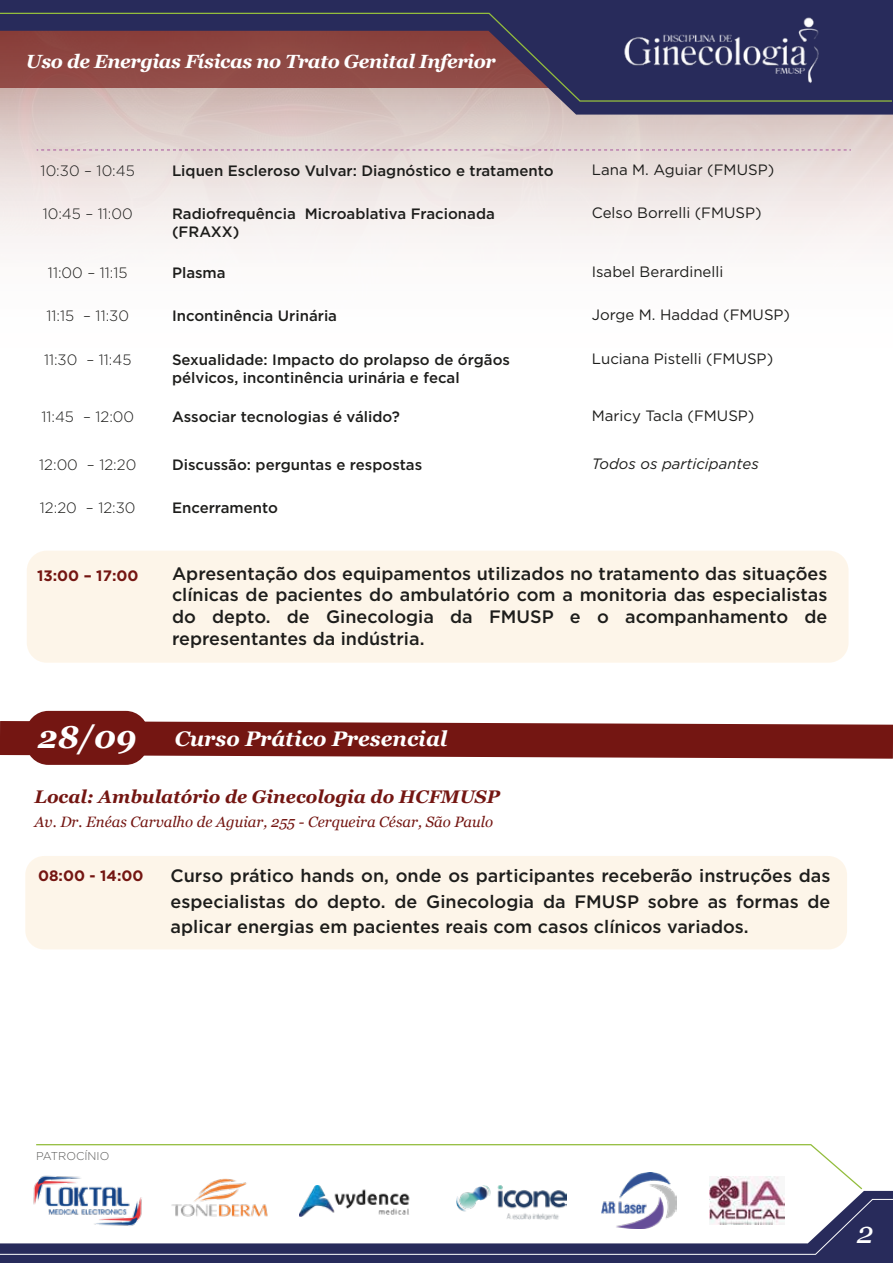
<style>
.page{position:relative;width:893px;height:1263px;background:#fff}
.page>*{position:absolute;margin:0;border:0;box-sizing:border-box;transform-origin:0 0}
.t1{font:italic 700 31.65px "Georgia";color:#fff}
.t2{font:italic 30px "Georgia";color:#fff}
.t3{font:italic 700 21.15px "Georgia";color:#fff}
.t4{font:italic 700 19.05px "Georgia";letter-spacing:-.02em;color:#fff}
.t5{font:italic 700 18.3px "Georgia";color:#741612}
.t6{font:500 18px/21.6px "Gotham";color:#1d1d1b;text-align:justify}
.t7{font:500 15px/18px "Gotham";color:#1d1d1b}
.t8{font:15px "Gotham";color:#1d1d1b}
.t9{font:300 15px "Gotham";color:#1d1d1b}
.t10{font:italic 15px "Georgia";color:#741612}
.t11{font:700 15px "Gotham";color:#741612}
.t12{font:italic 15px "Gotham";color:#1d1d1b}
.t13{font:300 11.4px "Gotham";color:#575756}
</style>
<div class="page">
<svg style="left:0;top:721px;width:893px;height:38px;background:#822e2b"></svg>
<svg style="left:0;top:115px;width:893px;height:134px"></svg>
<div style="left:27px;top:551px;width:822px;height:112px;background:#fdf5e9;border-radius:20px"></div>
<svg style="left:0;top:1191px;width:893px;height:72px;fill:#282b5b"></svg>
<svg style="left:0;top:1198px;width:893px;height:57px"></svg>
<div style="left:25px;top:856px;width:822px;height:93px;background:#fdf5e9;border-radius:19px"></div>
<svg style="left:0;top:0;width:893px;height:115px;background:#625d7c"></svg>
<svg style="left:37px;top:150px;width:814px;height:1px"></svg>
<div style="left:26px;top:711px;width:122px;height:54px;background:#741612;border-radius:23px"></div>
<svg style="left:0;top:12px;width:893px;height:90px;background:#63495d"></svg>
<svg style="left:36px;top:1144px;width:827px;height:47px"></svg>
<img style="left:27px;top:1169px;width:120px;height:62px">
<img style="left:168px;top:1177px;width:103px;height:41px">
<img style="left:457px;top:1185px;width:109px;height:35px">
<img style="left:299px;top:1185px;width:116px;height:31px">
<img style="left:710px;top:1176px;width:75px;height:48px">
<img style="left:602px;top:1173px;width:75px;height:55px">
<p class="t4" style="left:26px;top:49px;width:471px">Uso de Energias Físicas no Trato Genital Inferior</p>
<p class="t9" style="left:41px;top:161px;width:96px">10:30 – 10:45</p>
<p class="t7" style="left:172px;top:162px;width:383px">Liquen Escleroso Vulvar: Diagnóstico e tratamento</p>
<p class="t8" style="left:592px;top:160px;width:184px">Lana M. Aguiar (FMUSP)</p>
<p class="t9" style="left:43px;top:204px;width:92px">10:45 – 11:00</p>
<p class="t7" style="left:172px;top:205px;width:324px">Radiofrequência Microablativa Fracionada (FRAXX)</p>
<p class="t8" style="left:592px;top:204px;width:171px">Celso Borrelli (FMUSP)</p>
<p class="t9" style="left:48px;top:263px;width:81px">11:00 – 11:15</p>
<p class="t7" style="left:172px;top:263px;width:55px">Plasma</p>
<p class="t8" style="left:592px;top:262px;width:133px">Isabel Berardinelli</p>
<p class="t9" style="left:46px;top:306px;width:84px">11:15 – 11:30</p>
<p class="t7" style="left:172px;top:306px;width:167px">Incontinência Urinária</p>
<p class="t8" style="left:592px;top:305px;width:200px">Jorge M. Haddad (FMUSP)</p>
<p class="t9" style="left:44px;top:350px;width:89px">11:30 – 11:45</p>
<p class="t7" style="left:172px;top:351px;width:339px">Sexualidade: Impacto do prolapso de órgãos pélvicos, incontinência urinária e fecal</p>
<p class="t8" style="left:592px;top:350px;width:183px">Luciana Pistelli (FMUSP)</p>
<p class="t9" style="left:41px;top:407px;width:94px">11:45 – 12:00</p>
<p class="t7" style="left:172px;top:407px;width:229px">Associar tecnologias é válido?</p>
<p class="t8" style="left:592px;top:406px;width:164px">Maricy Tacla (FMUSP)</p>
<p class="t9" style="left:39px;top:455px;width:99px">12:00 – 12:20</p>
<p class="t7" style="left:172px;top:455px;width:252px">Discussão: perguntas e respostas</p>
<p class="t12" style="left:592px;top:454px;width:168px">Todos os participantes</p>
<p class="t9" style="left:40px;top:498px;width:97px">12:20 – 12:30</p>
<p class="t7" style="left:172px;top:498px;width:107px">Encerramento</p>
<p class="t11" style="left:37px;top:565px;width:103px">13:00 – 17:00</p>
<p class="t6" style="left:172px;top:562px;width:657px">Apresentação dos equipamentos utilizados no tratamento das situações clínicas de pacientes do ambulatório com a monitoria das especialistas do depto. de Ginecologia da FMUSP e o acompanhamento de representantes da indústria.</p>
<h1 class="t1" style="left:38px;top:716px;width:100px">28/09</h1>
<p class="t3" style="left:175px;top:725px;width:274px">Curso Prático Presencial</p>
<p class="t5" style="left:35px;top:784px;width:467px">Local: Ambulatório de Ginecologia do HCFMUSP</p>
<p class="t10" style="left:35px;top:812px;width:460px">Av. Dr. Enéas Carvalho de Aguiar, 255 - Cerqueira César, São Paulo</p>
<p class="t11" style="left:38px;top:866px;width:107px">08:00 - 14:00</p>
<p class="t6" style="left:171px;top:863px;width:661px;line-height:25.5px">Curso prático hands on, onde os participantes receberão instruções das especialistas do depto. de Ginecologia da FMUSP sobre as formas de aplicar energias em pacientes reais com casos clínicos variados.</p>
<p class="t13" style="left:36px;top:1149px;width:75px">PATROCÍNIO</p>
<h2 class="t2" style="left:857px;top:1214px;width:18px">2</h2>
</div>
